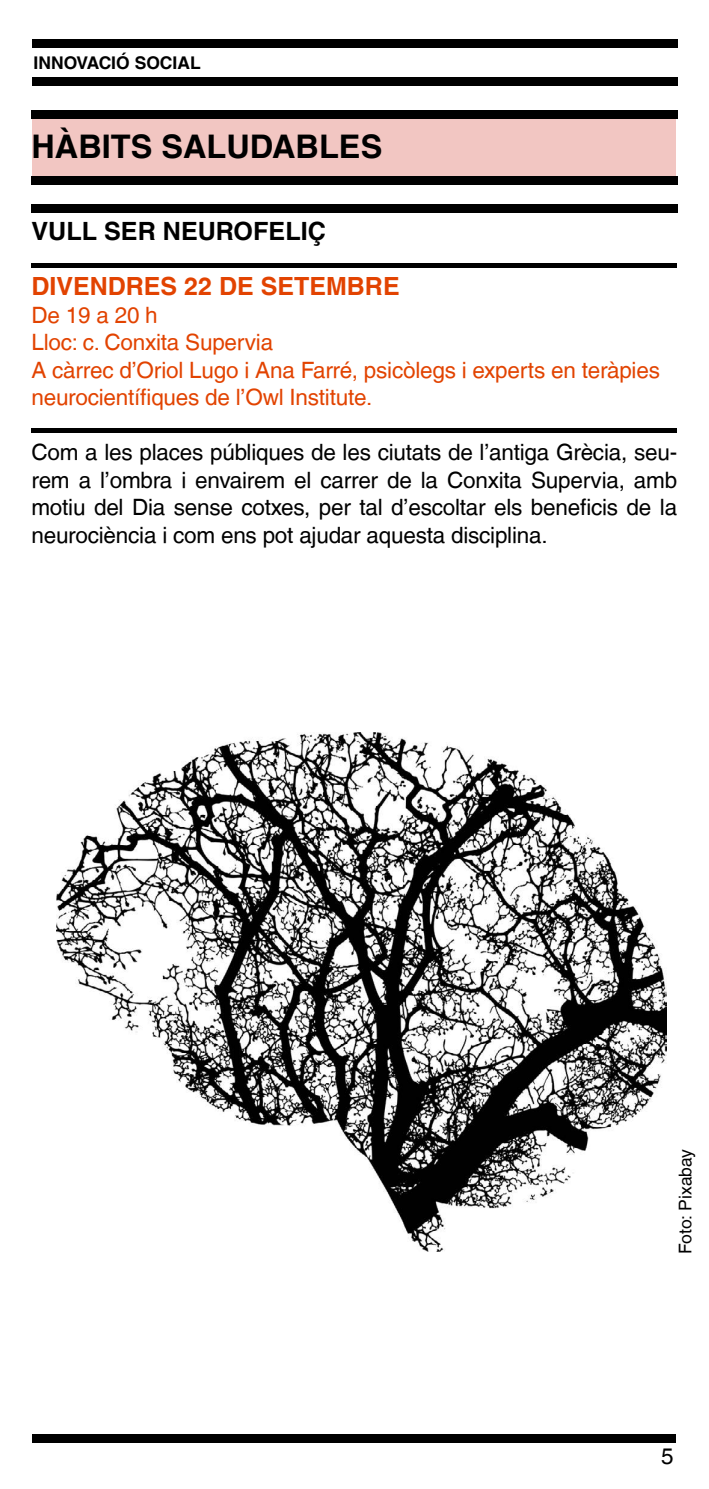
<style>
.page{position:relative;width:709px;height:1489px;background:#fff}
.page>*{position:absolute;margin:0;border:0;box-sizing:border-box;transform-origin:0 0}
.t1{font:700 32.5px "Helvetica LT";color:#000}
.t2{font:700 25.25px "Helvetica LT";color:#000}
.t3{font:700 25px "Helvetica LT";color:#e24301}
.t4{font:22.5px/27.5px "Helvetica LT";letter-spacing:-.01em;color:#000;text-align:justify}
.t5{font:22.5px/27.5px "Helvetica LT";letter-spacing:-.01em;color:#e24301}
.t6{font:700 17.5px "Helvetica LT";color:#000}
.t7{font:17.5px "Helvetica LT";color:#000}
</style>
<div class="page">
<div style="left:32px;top:39px;width:645px;height:8px;background:#000"></div>
<div style="left:32px;top:77px;width:645px;height:9px;background:#000"></div>
<div style="left:32px;top:1433px;width:643px;height:9px;background:#000"></div>
<div style="left:33px;top:112px;width:642px;height:68px;background:#f2c6c2"></div>
<div style="left:31px;top:110px;width:646px;height:9px;background:#000"></div>
<div style="left:31px;top:176px;width:646px;height:9px;background:#000"></div>
<div style="left:31px;top:204px;width:646px;height:9px;background:#000"></div>
<hr style="left:31px;top:264px;width:646px;height:4px;background:#000">
<hr style="left:31px;top:429px;width:646px;height:4px;background:#000">
<img style="left:57px;top:732px;width:609px;height:519px">
<p class="t6" style="left:34px;top:52px;width:169px">INNOVACIÓ SOCIAL</p>
<h1 class="t1" style="left:31px;top:126px;width:352px">HÀBITS SALUDABLES</h1>
<p class="t2" style="left:31px;top:216px;width:296px">VULL SER NEUROFELIÇ</p>
<p class="t3" style="left:31px;top:271px;width:370px">DIVENDRES 22 DE SETEMBRE</p>
<p class="t5" style="left:31px;top:301px;width:630px">De 19 a 20 h<br>Lloc: c. Conxita Supervia<br>A càrrec d’Oriol Lugo i Ana Farré, psicòlegs i experts en teràpies neurocientífiques de l’Owl Institute.</p>
<p class="t4" style="left:31px;top:438px;width:647px">Com a les places públiques de les ciutats de l’antiga Grècia, seu&shy;rem a l’ombra i envairem el carrer de la Conxita Supervia, amb motiu del Dia sense cotxes, per tal d’escoltar els beneficis de la neurociència i com ens pot ajudar aquesta disciplina.</p>
<p class="t7" style="left:675px;top:1253px;width:107px;rotate:-90deg">Foto: Pixabay</p>
<p class="t4" style="left:661px;top:1442px;width:14px">5</p>
</div>
